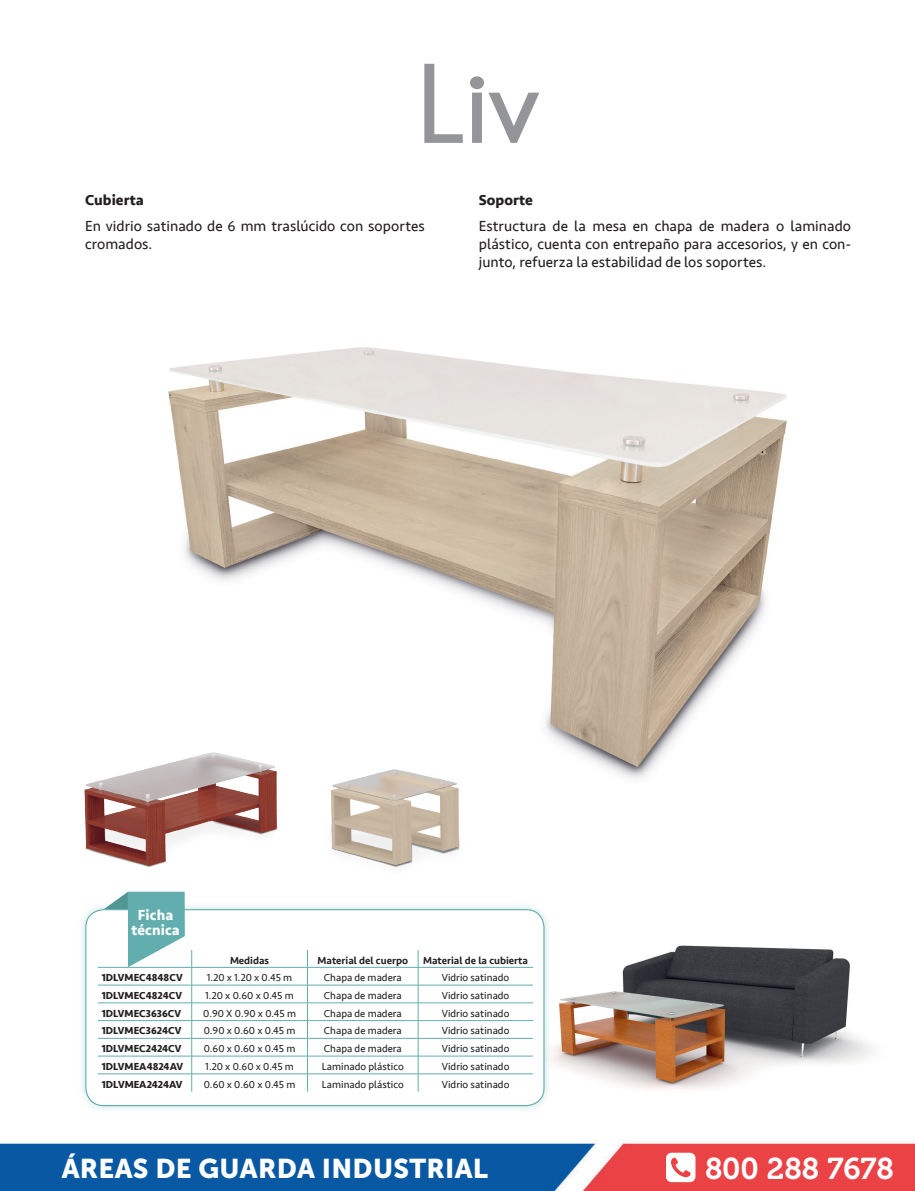
<style>
.page{position:relative;width:915px;height:1191px;background:#fff}
.page>*{position:absolute;margin:0;border:0;box-sizing:border-box;transform-origin:0 0}
.t1{font:700 112.5px "Champagne&Limousines";color:#939598}
.t2{font:30px "Museo 700";color:#fff}
.t3{font:27px "Museo Sans 900";letter-spacing:.01em;color:#fff}
.t4{font:15px/18px "Seravek";letter-spacing:.005em;color:#231f20}
.t5{font:700 15px "Seravek";letter-spacing:.005em;color:#231f20}
.t6{font:700 15px/15px "Seravek";letter-spacing:.01em;color:#fff;text-align:center}
.t7{font:10.5px "Seravek";color:#231f20}
.t8{font:700 10.5px "Seravek";color:#231f20}
.t9{font:500 10.5px "Seravek";color:#231f20}
</style>
<div class="page">
<img style="left:0;top:1141px;width:914px;height:50px">
<svg style="left:665px;top:1152px;width:30px;height:30px"></svg>
<img style="left:552px;top:945px;width:321px;height:144px">
<img style="left:168px;top:347px;width:619px;height:432px">
<div style="left:77px;top:901px;width:475px;height:213px;background:#62adae;opacity:.35"></div>
<div style="left:86px;top:909px;width:458px;height:196px;background:#fff;border-radius:18px"></div>
<div style="left:85px;top:909px;width:459px;height:197px;border:1px solid #62adae;border-radius:18px"></div>
<svg style="left:104px;top:891px;width:81px;height:76px"></svg>
<hr style="left:98px;top:967px;width:94px;height:1px;background:#62adae">
<hr style="left:192px;top:967px;width:115px;height:1px;background:#62adae">
<hr style="left:307px;top:967px;width:111px;height:1px;background:#62adae">
<hr style="left:418px;top:967px;width:115px;height:1px;background:#62adae">
<hr style="left:98px;top:984px;width:94px;height:1px;background:#62adae">
<hr style="left:192px;top:984px;width:115px;height:1px;background:#62adae">
<hr style="left:307px;top:984px;width:111px;height:1px;background:#62adae">
<hr style="left:418px;top:984px;width:115px;height:1px;background:#62adae">
<hr style="left:98px;top:1002px;width:94px;height:1px;background:#62adae">
<hr style="left:192px;top:1002px;width:115px;height:1px;background:#62adae">
<hr style="left:307px;top:1002px;width:111px;height:1px;background:#62adae">
<hr style="left:418px;top:1002px;width:115px;height:1px;background:#62adae">
<hr style="left:98px;top:1020px;width:94px;height:1px;background:#62adae">
<hr style="left:192px;top:1020px;width:115px;height:1px;background:#62adae">
<hr style="left:307px;top:1020px;width:111px;height:1px;background:#62adae">
<hr style="left:418px;top:1020px;width:115px;height:1px;background:#62adae">
<hr style="left:98px;top:1038px;width:94px;height:1px;background:#62adae">
<hr style="left:192px;top:1038px;width:115px;height:1px;background:#62adae">
<hr style="left:307px;top:1038px;width:111px;height:1px;background:#62adae">
<hr style="left:418px;top:1038px;width:115px;height:1px;background:#62adae">
<hr style="left:98px;top:1055px;width:94px;height:1px;background:#62adae">
<hr style="left:192px;top:1055px;width:115px;height:1px;background:#62adae">
<hr style="left:307px;top:1055px;width:111px;height:1px;background:#62adae">
<hr style="left:418px;top:1055px;width:115px;height:1px;background:#62adae">
<hr style="left:98px;top:1073px;width:94px;height:1px;background:#62adae">
<hr style="left:192px;top:1073px;width:115px;height:1px;background:#62adae">
<svg style="left:191px;top:950px;width:1px;height:141px"></svg>
<hr style="left:307px;top:1073px;width:111px;height:1px;background:#62adae">
<svg style="left:307px;top:950px;width:1px;height:141px"></svg>
<hr style="left:418px;top:1073px;width:115px;height:1px;background:#62adae">
<svg style="left:418px;top:950px;width:1px;height:141px"></svg>
<img style="left:319px;top:759px;width:151px;height:109px">
<img style="left:84px;top:748px;width:203px;height:119px">
<h1 class="t1" style="left:418px;top:42px;width:123px">Liv</h1>
<h3 class="t5" style="left:85px;top:188px;width:60px">Cubierta</h3>
<h3 class="t4" style="left:85px;top:217px;width:341px">En vidrio satinado de 6 mm traslúcido con soportes cromados.</h3>
<h3 class="t5" style="left:478px;top:188px;width:56px">Soporte</h3>
<h3 class="t4" style="left:478px;top:217px;width:374px;text-align:justify">Estructura de la mesa en chapa de madera o laminado plástico, cuenta con entrepaño para accesorios, y en con&shy;junto, refuerza la estabilidad de los soportes.</h3>
<h3 class="t6" style="left:131px;top:907px;width:50px">Ficha técnica</h3>
<p class="t9" style="left:230px;top:953px;width:41px">Medidas</p>
<p class="t9" style="left:317px;top:953px;width:92px">Material del cuerpo</p>
<p class="t9" style="left:423px;top:953px;width:106px">Material de la cubierta</p>
<p class="t8" style="left:102px;top:969px;width:82px">1DLVMEC4848CV</p>
<p class="t7" style="left:207px;top:969px;width:87px">1.20 x 1.20 x 0.45 m</p>
<p class="t7" style="left:324px;top:969px;width:79px">Chapa de madera</p>
<p class="t7" style="left:441px;top:969px;width:69px">Vidrio satinado</p>
<p class="t8" style="left:102px;top:987px;width:82px">1DLVMEC4824CV</p>
<p class="t7" style="left:205px;top:987px;width:90px">1.20 x 0.60 x 0.45 m</p>
<p class="t7" style="left:324px;top:987px;width:79px">Chapa de madera</p>
<p class="t7" style="left:441px;top:987px;width:69px">Vidrio satinado</p>
<p class="t8" style="left:102px;top:1004px;width:81px">1DLVMEC3636CV</p>
<p class="t7" style="left:203px;top:1005px;width:94px">0.90 X 0.90 x 0.45 m</p>
<p class="t7" style="left:324px;top:1005px;width:79px">Chapa de madera</p>
<p class="t7" style="left:441px;top:1005px;width:69px">Vidrio satinado</p>
<p class="t8" style="left:102px;top:1022px;width:81px">1DLVMEC3624CV</p>
<p class="t7" style="left:204px;top:1022px;width:93px">0.90 x 0.60 x 0.45 m</p>
<p class="t7" style="left:324px;top:1022px;width:79px">Chapa de madera</p>
<p class="t7" style="left:441px;top:1022px;width:69px">Vidrio satinado</p>
<p class="t8" style="left:102px;top:1040px;width:81px">1DLVMEC2424CV</p>
<p class="t7" style="left:204px;top:1040px;width:93px">0.60 x 0.60 x 0.45 m</p>
<p class="t7" style="left:324px;top:1040px;width:79px">Chapa de madera</p>
<p class="t7" style="left:441px;top:1040px;width:69px">Vidrio satinado</p>
<p class="t8" style="left:102px;top:1058px;width:83px">1DLVMEA4824AV</p>
<p class="t7" style="left:205px;top:1058px;width:90px">1.20 x 0.60 x 0.45 m</p>
<p class="t7" style="left:322px;top:1058px;width:83px">Laminado plástico</p>
<p class="t7" style="left:441px;top:1058px;width:69px">Vidrio satinado</p>
<p class="t8" style="left:102px;top:1075px;width:82px">1DLVMEA2424AV</p>
<p class="t7" style="left:204px;top:1076px;width:93px">0.60 x 0.60 x 0.45 m</p>
<p class="t7" style="left:322px;top:1076px;width:83px">Laminado plástico</p>
<p class="t7" style="left:441px;top:1076px;width:69px">Vidrio satinado</p>
<h3 class="t3" style="left:62px;top:1152px;width:427px">ÁREAS DE GUARDA INDUSTRIAL</h3>
<h2 class="t2" style="left:704px;top:1151px;width:190px">800 288 7678</h2>
</div>
